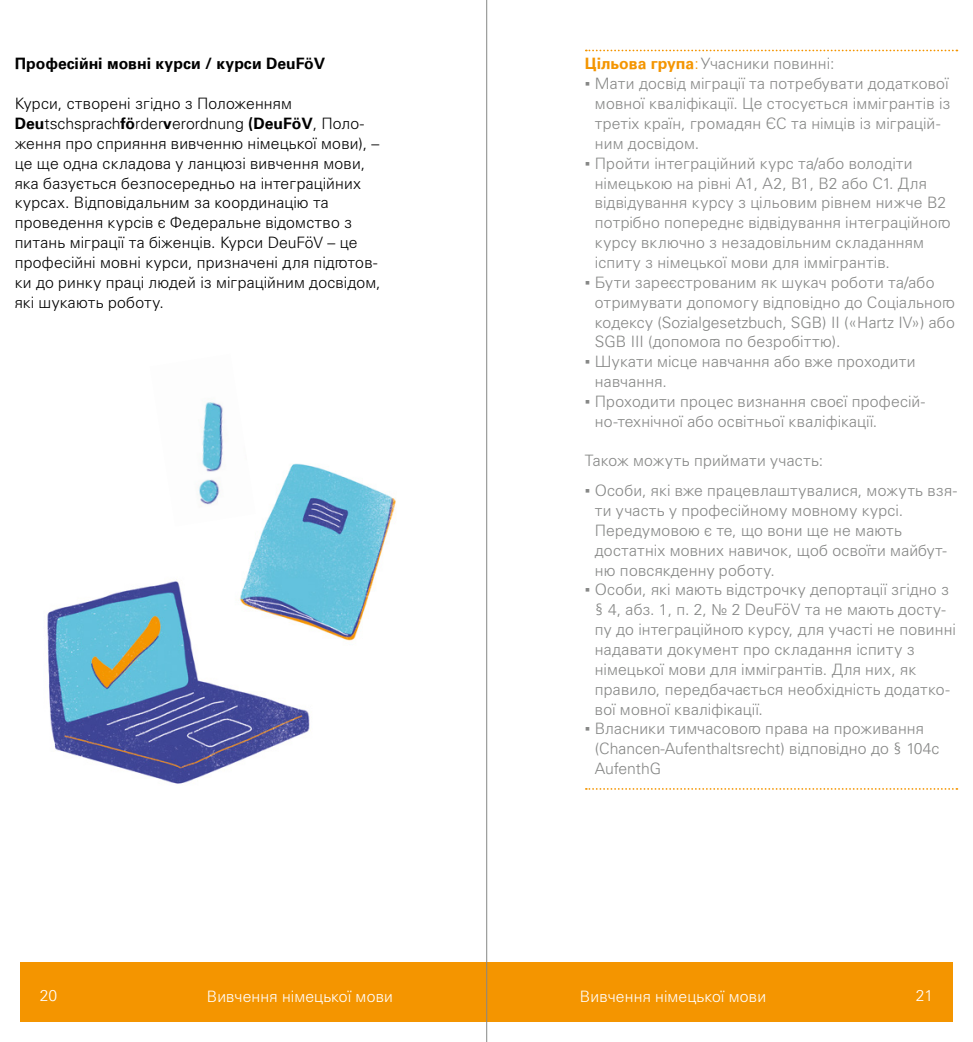
<style>
.page{position:relative;width:973px;height:1042px;background:#fff}
.page>*{position:absolute;margin:0;border:0;box-sizing:border-box;transform-origin:0 0}
.t1{font:300 15.75px/19.8px "Univers LTCYR 45";letter-spacing:.015em;color:#868786}
.t2{font:300 15.75px/19.8px "Univers LTCYR 45";letter-spacing:.01em;color:#000}
.t3{font:300 15.75px "Univers LTCYR 45";letter-spacing:.01em;color:#fff}
.t4{font:700 15.75px "Univers LTCYR 65";color:#000}
.s1{font-family:"Univers LTCYR 65";font-weight:700}
.s2{font-family:"Univers LTCYR 65";font-weight:700;color:#f49500}
.s3{color:#f49500}
.s4{font-family:"Arial";font-weight:400}
</style>
<div class="page">
<div style="left:476px;top:962px;width:476px;height:60px;background:#f49500"></div>
<div style="left:20px;top:962px;width:476px;height:60px;background:#f49500"></div>
<svg style="left:585px;top:50px;width:372px;height:1px"></svg>
<svg style="left:585px;top:788px;width:372px;height:2px"></svg>
<img style="left:199px;top:402px;width:24px;height:103px">
<img style="left:248px;top:463px;width:148px;height:178px">
<img style="left:44px;top:572px;width:274px;height:212px">
<hr style="left:486px;top:0;width:1px;height:1042px;background:#868786">
<p class="t4" style="left:15px;top:53px;width:312px">Професійні мовні курси / курси DeuFöV</p>
<p class="t2" style="left:15px;top:93px;width:367px">Курси, створені згідно з Положенням <span class="s1">Deu</span>tschsprach<span class="s1">fö</span>rder<span class="s1">v</span>erordnung <span class="s1">(DeuFöV</span>, Поло&shy;ження про сприяння вивченню німецької мови), – це ще одна складова у ланцюзі вивчення мови, яка базується безпосередньо на інтеграційних курсах. Відповідальним за координацію та проведення курсів є Федеральне відомство з питань міграції та біженців. Курси DeuFöV – це професійні мовні курси, призначені для підготов&shy;ки до ринку праці людей із міграційним досвідом, які шукають роботу.</p>
<p class="t1" style="left:585px;top:54px;width:251px"><span class="s2">Цільова група</span><span class="s3">:</span>Учасники повинні:</p>
<p class="t1" style="left:594px;top:73px;width:357px;text-indent:-10px"><span class="s4">▪</span> Мати досвід міграції та потребувати додаткової мовної кваліфікації. Це стосується іммігрантів із третіх країн, громадян ЄС та німців із міграцій&shy;ним досвідом.</p>
<p class="t1" style="left:594px;top:153px;width:357px;text-indent:-10px"><span class="s4">▪</span> Пройти інтеграційний курс та/або володіти німецькою на рівні А1, А2, В1, В2 або С1. Для відвідування курсу з цільовим рівнем нижче B2 потрібно попереднє відвідування інтеграційного курсу включно з незадовільним складанням іспиту з німецької мови для іммігрантів.</p>
<p class="t1" style="left:594px;top:272px;width:361px;text-indent:-10px"><span class="s4">▪</span> Бути зареєстрованим як шукач роботи та/або отримувати допомогу відповідно до Соціального кодексу (Sozialgesetzbuch, SGB) II («Hartz IV») або SGB III (допомога по безробіттю).</p>
<p class="t1" style="left:594px;top:351px;width:322px;text-indent:-10px"><span class="s4">▪</span> Шукати місце навчання або вже проходити навчання.</p>
<p class="t1" style="left:594px;top:391px;width:332px;text-indent:-10px"><span class="s4">▪</span> Проходити процес визнання своєї професій&shy;но-технічної або освітньої кваліфікації.</p>
<p class="t1" style="left:585px;top:450px;width:240px">Також можуть приймати участь:</p>
<p class="t1" style="left:594px;top:480px;width:364px;text-indent:-10px"><span class="s4">▪</span> Особи, які вже працевлаштувалися, можуть взя&shy;ти участь у професійному мовному курсі.<br>Передумовою є те, що вони ще не мають достатніх мовних навичок, щоб освоїти майбут&shy;ню повсякденну роботу.</p>
<p class="t1" style="left:594px;top:579px;width:362px;text-indent:-10px"><span class="s4">▪</span> Особи, які мають відстрочку депортації згідно з § 4, абз. 1, п. 2, № 2 DeuFöV та не мають досту&shy;пу до інтеграційного курсу, для участі не повинні надавати документ про складання іспиту з німецької мови для іммігрантів. Для них, як правило, передбачається необхідність додатко&shy;вої мовної кваліфікації.</p>
<p class="t1" style="left:594px;top:718px;width:346px;text-indent:-10px"><span class="s4">▪</span> Власники тимчасового права на проживання (Chancen-Aufenthaltsrecht) відповідно до § 104c<br>AufenthG</p>
<p class="t3" style="left:40px;top:985px;width:19px">20</p>
<p class="t3" style="left:207px;top:986px;width:188px">Вивчення німецької мови</p>
<p class="t3" style="left:580px;top:986px;width:188px">Вивчення німецької мови</p>
<p class="t3" style="left:915px;top:985px;width:19px">21</p>
</div>
